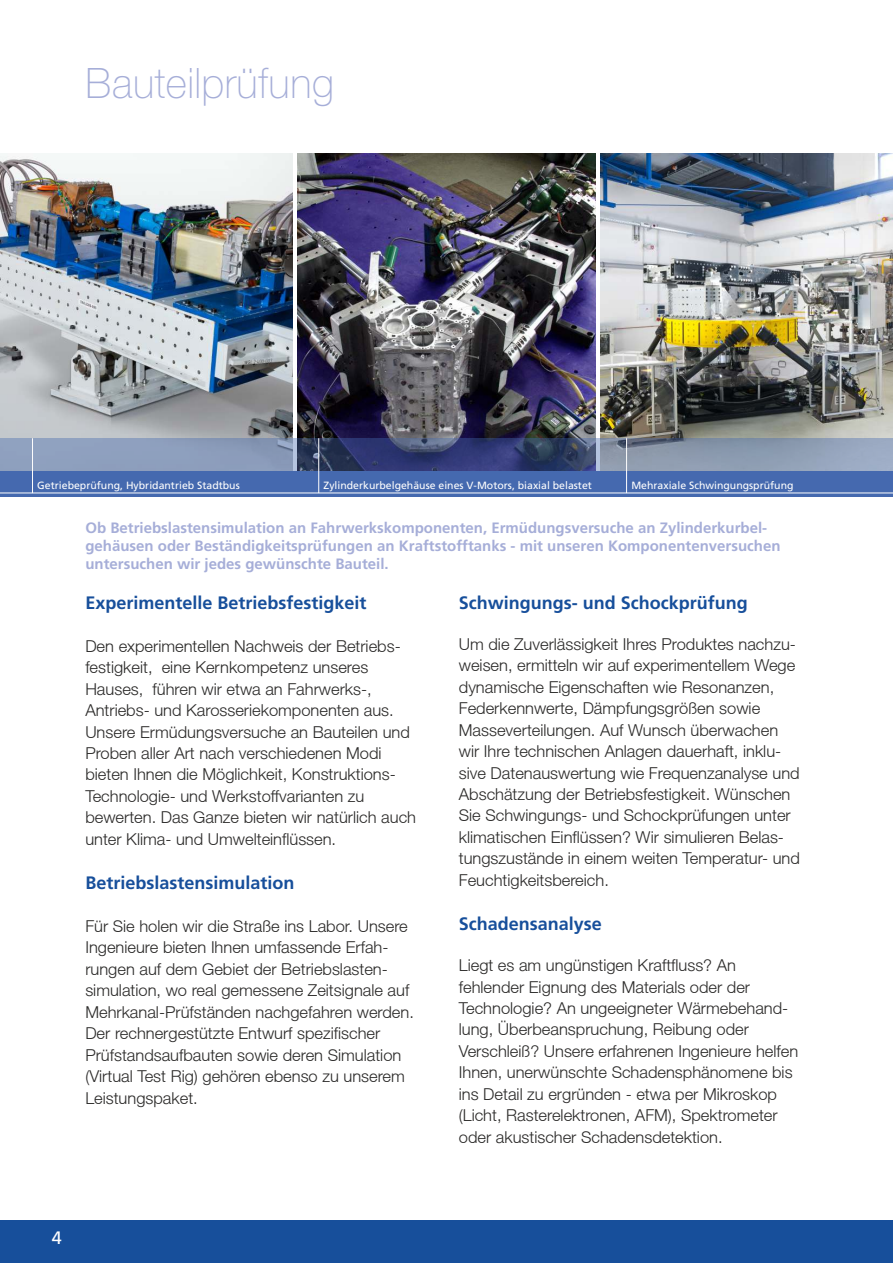
<style>
.page{position:relative;width:893px;height:1263px;background:#fff}
.page>*{position:absolute;margin:0;border:0;box-sizing:border-box;transform-origin:0 0}
.t1{font:100 42px "Helvetica Neue LT";color:#a6aed8}
.t2{font:700 18px "Frutiger CE";color:#174f9b}
.t3{font:18px "Frutiger CE";color:#fefefe}
.t4{font:300 16.5px/21.5px "Helvetica Neue LT";color:#2b2a29}
.t5{font:700 15px/17.7px "Frutiger CE";color:#a6aed8}
.t6{font:10.5px "Frutiger CE";color:#fefefe}
</style>
<div class="page">
<img style="left:600px;top:153px;width:293px;height:285px">
<img style="left:0;top:153px;width:293px;height:285px">
<img style="left:298px;top:153px;width:297px;height:285px">
<div style="left:0;top:1220px;width:893px;height:43px;background:#174f9b"></div>
<div style="left:0;top:471px;width:893px;height:26px;background:#4569af"></div>
<div style="left:0;top:438px;width:893px;height:34px;background:#4569af;opacity:.4"></div>
<hr style="left:0;top:493px;width:893px;height:1px;background:#fefefe">
<hr style="left:32px;top:438px;width:1px;height:55px;background:#fefefe">
<hr style="left:626px;top:438px;width:1px;height:55px;background:#fefefe">
<hr style="left:318px;top:438px;width:1px;height:55px;background:#fefefe">
<h1 class="t1" style="left:86px;top:65px;width:251px">Bauteilprüfung</h1>
<p class="t6" style="left:37px;top:481px;width:204px">Getriebeprüfung, Hybridantrieb Stadtbus</p>
<p class="t6" style="left:324px;top:481px;width:270px">Zylinderkurbelgehäuse eines V-Motors, biaxial belastet</p>
<p class="t6" style="left:631px;top:481px;width:164px">Mehraxiale Schwingungsprüfung</p>
<p class="t5" style="left:85px;top:520px;width:697px">Ob Betriebslastensimulation an Fahrwerkskomponenten, Ermüdungsversuche an Zylinderkurbel&shy;gehäusen oder Beständigkeitsprüfungen an Kraftstofftanks - mit unseren Komponentenversuchen untersuchen wir jedes gewünschte Bauteil.</p>
<p class="t2" style="left:85px;top:595px;width:283px">Experimentelle Betriebsfestigkeit</p>
<p class="t4" style="left:85px;top:637px;width:332px">Den experimentellen Nachweis der Betriebs&shy;festigkeit, eine Kernkompetenz unseres Hauses, führen wir etwa an Fahrwerks-, Antriebs- und Karosseriekomponenten aus.<br>Unsere Ermüdungsversuche an Bauteilen und Proben aller Art nach verschiedenen Modi bieten Ihnen die Möglichkeit, Konstruktions-Technologie- und Werkstoffvarianten zu bewerten. Das Ganze bieten wir natürlich auch unter Klima- und Umwelteinflüssen.</p>
<p class="t2" style="left:85px;top:875px;width:211px">Betriebslastensimulation</p>
<p class="t4" style="left:85px;top:917px;width:330px">Für Sie holen wir die Straße ins Labor. Unsere Ingenieure bieten Ihnen umfassende Erfah&shy;rungen auf dem Gebiet der Betriebslasten&shy;simulation, wo real gemessene Zeitsignale auf Mehrkanal-Prüfständen nachgefahren werden.<br>Der rechnergestützte Entwurf spezifischer Prüfstandsaufbauten sowie deren Simulation (Virtual Test Rig) gehören ebenso zu unserem Leistungspaket.</p>
<p class="t3" style="left:52px;top:1230px;width:12px">4</p>
<p class="t2" style="left:459px;top:595px;width:290px">Schwingungs- und Schockprüfung</p>
<p class="t4" style="left:459px;top:635px;width:343px">Um die Zuverlässigkeit Ihres Produktes nachzu&shy;weisen, ermitteln wir auf experimentellem Wege dynamische Eigenschaften wie Resonanzen, Federkennwerte, Dämpfungsgrößen sowie Masseverteilungen. Auf Wunsch überwachen wir Ihre technischen Anlagen dauerhaft, inklu&shy;sive Datenauswertung wie Frequenzanalyse und Abschätzung der Betriebsfestigkeit. Wünschen Sie Schwingungs- und Schockprüfungen unter klimatischen Einflüssen? Wir simulieren Belas&shy;tungszustände in einem weiten Temperatur- und Feuchtigkeitsbereich.</p>
<p class="t2" style="left:459px;top:916px;width:145px">Schadensanalyse</p>
<p class="t4" style="left:459px;top:956px;width:341px">Liegt es am ungünstigen Kraftfluss? An fehlender Eignung des Materials oder der Technologie? An ungeeigneter Wärmebehand&shy;lung, Überbeanspruchung, Reibung oder Verschleiß? Unsere erfahrenen Ingenieure helfen Ihnen, unerwünschte Schadensphänomene bis ins Detail zu ergründen - etwa per Mikroskop (Licht, Rasterelektronen, AFM), Spektrometer oder akustischer Schadensdetektion.</p>
</div>
